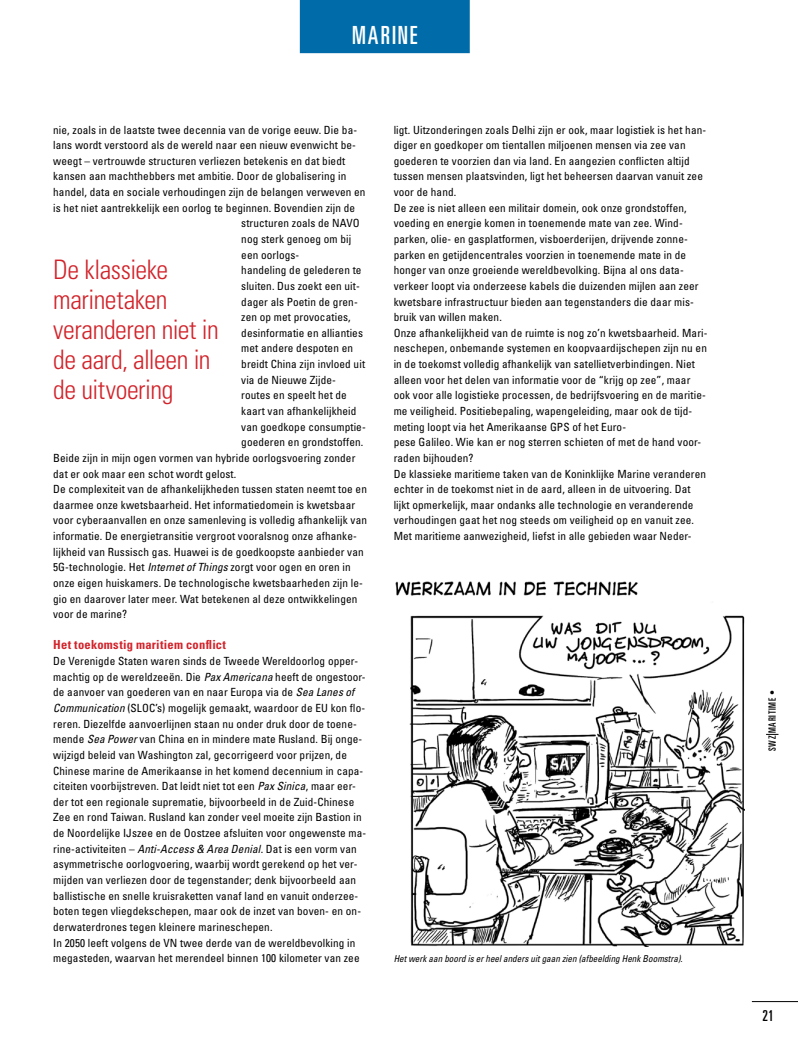
<style>
.page{position:relative;width:798px;height:1053px;background:#fff}
.page>*{position:absolute;margin:0;border:0;box-sizing:border-box;transform-origin:0 0}
.t1{font:300 condensed 26.88px/30px "Univers LT Std";letter-spacing:-.02em;color:#d2232a}
.t2{font:ultra-condensed 25px "Univers LT Std";letter-spacing:.08em;color:#fff;scale:.96 1}
.t3{font:ultra-condensed 15px "Univers LT Std";color:#000}
.t4{font:700 condensed 12.5px "Univers LT Std";letter-spacing:.025em;color:#d2232a}
.t5{font:condensed 11.25px/15.6px "Univers LT Std";letter-spacing:.01em;color:#000}
.t6{font:ultra-condensed 10px "Univers LT Std";letter-spacing:.075em;color:#000}
.t7{font:italic condensed 9.5px "Univers LT Std";color:#000;scale:.96 1}
.s1{font-style:italic}
</style>
<div class="page">
<hr style="left:751px;top:1001px;width:46px;height:1px;background:#000">
<svg style="left:766px;top:734px;width:12px;height:1px"></svg>
<div style="left:300px;top:0;width:169px;height:53px;background:#006ba9"></div>
<img style="left:395px;top:581px;width:349px;height:365px">
<h2 class="t2" style="left:352px;top:21px;width:70px">MARINE</h2>
<p class="t5" style="left:53px;top:121px;width:305px">nie, zoals in de laatste twee decennia van de vorige eeuw. Die ba-</p>
<p class="t5" style="left:53px;top:137px;width:304px">lans wordt verstoord als de wereld naar een nieuw evenwicht be-</p>
<p class="t5" style="left:53px;top:153px;width:293px">weegt – vertrouwde structuren verliezen betekenis en dat biedt</p>
<p class="t5" style="left:53px;top:168px;width:294px">kansen aan machthebbers met ambitie. Door de globalisering in</p>
<p class="t5" style="left:53px;top:184px;width:314px">handel, data en sociale verhoudingen zijn de belangen verweven en</p>
<p class="t5" style="left:53px;top:200px;width:303px">is het niet aantrekkelijk een oorlog te beginnen. Bovendien zijn de</p>
<p class="t5" style="left:241px;top:215px;width:120px">structuren zoals de NAVO</p>
<p class="t5" style="left:241px;top:231px;width:111px">nog sterk genoeg om bij</p>
<p class="t5" style="left:241px;top:246px;width:60px">een oorlogs-</p>
<p class="t5" style="left:241px;top:262px;width:122px">handeling de gelederen te</p>
<p class="t5" style="left:241px;top:278px;width:120px">sluiten. Dus zoekt een uit-</p>
<p class="t5" style="left:241px;top:293px;width:118px">dager als Poetin de gren-</p>
<p class="t5" style="left:241px;top:309px;width:111px">zen op met provocaties,</p>
<p class="t5" style="left:241px;top:325px;width:123px">desinformatie en allianties</p>
<p class="t5" style="left:241px;top:340px;width:113px">met andere despoten en</p>
<p class="t5" style="left:241px;top:356px;width:125px">breidt China zijn invloed uit</p>
<p class="t5" style="left:241px;top:371px;width:96px">via de Nieuwe Zijde-</p>
<p class="t5" style="left:241px;top:387px;width:107px">routes en speelt het de</p>
<p class="t5" style="left:241px;top:403px;width:117px">kaart van afhankelijkheid</p>
<p class="t5" style="left:241px;top:418px;width:126px">van goedkope consumptie-</p>
<p class="t5" style="left:241px;top:434px;width:124px">goederen en grondstoffen.</p>
<p class="t5" style="left:53px;top:450px;width:303px">Beide zijn in mijn ogen vormen van hybride oorlogsvoering zonder</p>
<p class="t5" style="left:53px;top:465px;width:184px">dat er ook maar een schot wordt gelost.</p>
<p class="t5" style="left:53px;top:481px;width:315px">De complexiteit van de afhankelijkheden tussen staten neemt toe en</p>
<p class="t5" style="left:53px;top:496px;width:303px">daarmee onze kwetsbaarheid. Het informatiedomein is kwetsbaar</p>
<p class="t5" style="left:53px;top:512px;width:315px">voor cyberaanvallen en onze samenleving is volledig afhankelijk van</p>
<p class="t5" style="left:53px;top:528px;width:305px">informatie. De energietransitie vergroot vooralsnog onze afhanke-</p>
<p class="t5" style="left:53px;top:543px;width:312px">lijkheid van Russisch gas. Huawei is de goedkoopste aanbieder van</p>
<p class="t5" style="left:53px;top:559px;width:299px">5G-technologie. Het <span class="s1">Internet of Things</span> zorgt voor ogen en oren in</p>
<p class="t5" style="left:53px;top:575px;width:311px">onze eigen huiskamers. De technologische kwetsbaarheden zijn le-</p>
<p class="t5" style="left:53px;top:590px;width:306px">gio en daarover later meer. Wat betekenen al deze ontwikkelingen</p>
<p class="t5" style="left:53px;top:606px;width:76px">voor de marine?</p>
<p class="t4" style="left:53px;top:637px;width:174px">Het toekomstig maritiem conflict</p>
<p class="t5" style="left:53px;top:653px;width:314px">De Verenigde Staten waren sinds de Tweede Wereldoorlog opper&shy;machtig op de wereldzeeën. Die <span class="s1">Pax Americana</span> heeft de ongestoor&shy;de aanvoer van goederen van en naar Europa via de <span class="s1">Sea Lanes of Communication</span> (SLOC’s) mogelijk gemaakt, waardoor de EU kon flo&shy;reren. Diezelfde aanvoerlijnen staan nu onder druk door de toene&shy;mende <span class="s1">Sea Power</span> van China en in mindere mate Rusland. Bij onge&shy;wijzigd beleid van Washington zal, gecorrigeerd voor prijzen, de Chinese marine de Amerikaanse in het komend decennium in capa&shy;citeiten voorbijstreven. Dat leidt niet tot een <span class="s1">Pax Sinica</span>, maar eer&shy;der tot een regionale suprematie, bijvoorbeeld in de Zuid-Chinese Zee en rond Taiwan. Rusland kan zonder veel moeite zijn Bastion in de Noordelijke IJszee en de Oostzee afsluiten voor ongewenste ma&shy;rine-activiteiten – <span class="s1">Anti-Access &amp; Area Denial</span>. Dat is een vorm van asymmetrische oorlogvoering, waarbij wordt gerekend op het ver&shy;mijden van verliezen door de tegenstander; denk bijvoorbeeld aan ballistische en snelle kruisraketten vanaf land en vanuit onderzee&shy;boten tegen vliegdekschepen, maar ook de inzet van boven- en on&shy;derwaterdrones tegen kleinere marineschepen.<br>In 2050 leeft volgens de VN twee derde van de wereldbevolking in megasteden, waarvan het merendeel binnen 100 kilometer van zee</p>
<h1 class="t1" style="left:53px;top:255px;width:167px">De klassieke marinetaken veranderen niet in de aard, alleen in de uitvoering</h1>
<p class="t5" style="left:393px;top:121px;width:315px">ligt. Uitzonderingen zoals Delhi zijn er ook, maar logistiek is het han&shy;diger en goedkoper om tientallen miljoenen mensen via zee van goederen te voorzien dan via land. En aangezien conflicten altijd tussen mensen plaatsvinden, ligt het beheersen daarvan vanuit zee voor de hand.<br>De zee is niet alleen een militair domein, ook onze grondstoffen, voeding en energie komen in toenemende mate van zee. Wind&shy;parken, olie- en gasplatformen, visboerderijen, drijvende zonne&shy;parken en getijdencentrales voorzien in toenemende mate in de honger van onze groeiende wereldbevolking. Bijna al ons data&shy;verkeer loopt via onderzeese kabels die duizenden mijlen aan zeer kwetsbare infrastructuur bieden aan tegenstanders die daar mis&shy;bruik van willen maken.<br>Onze afhankelijkheid van de ruimte is nog zo’n kwetsbaarheid. Mari&shy;neschepen, onbemande systemen en koopvaardijschepen zijn nu en in de toekomst volledig afhankelijk van satellietverbindingen. Niet alleen voor het delen van informatie voor de “krijg op zee”, maar ook voor alle logistieke processen, de bedrijfsvoering en de maritie&shy;me veiligheid. Positiebepaling, wapengeleiding, maar ook de tijd&shy;meting loopt via het Amerikaanse GPS of het Euro-<br>pese Galileo. Wie kan er nog sterren schieten of met de hand voor&shy;raden bijhouden?<br>De klassieke maritieme taken van de Koninklijke Marine veranderen echter in de toekomst niet in de aard, alleen in de uitvoering. Dat lijkt opmerkelijk, maar ondanks alle technologie en veranderende verhoudingen gaat het nog steeds om veiligheid op en vanuit zee.<br>Met maritieme aanwezigheid, liefst in alle gebieden waar Neder-</p>
<p class="t7" style="left:393px;top:952px;width:302px">Het werk aan boord is er heel anders uit gaan zien (afbeelding Henk Boomstra).</p>
<p class="t6" style="left:766px;top:751px;width:62px;rotate:-90deg">SWZ MARITIME •</p>
<h3 class="t3" style="left:762px;top:1007px;width:13px">21</h3>
</div>
